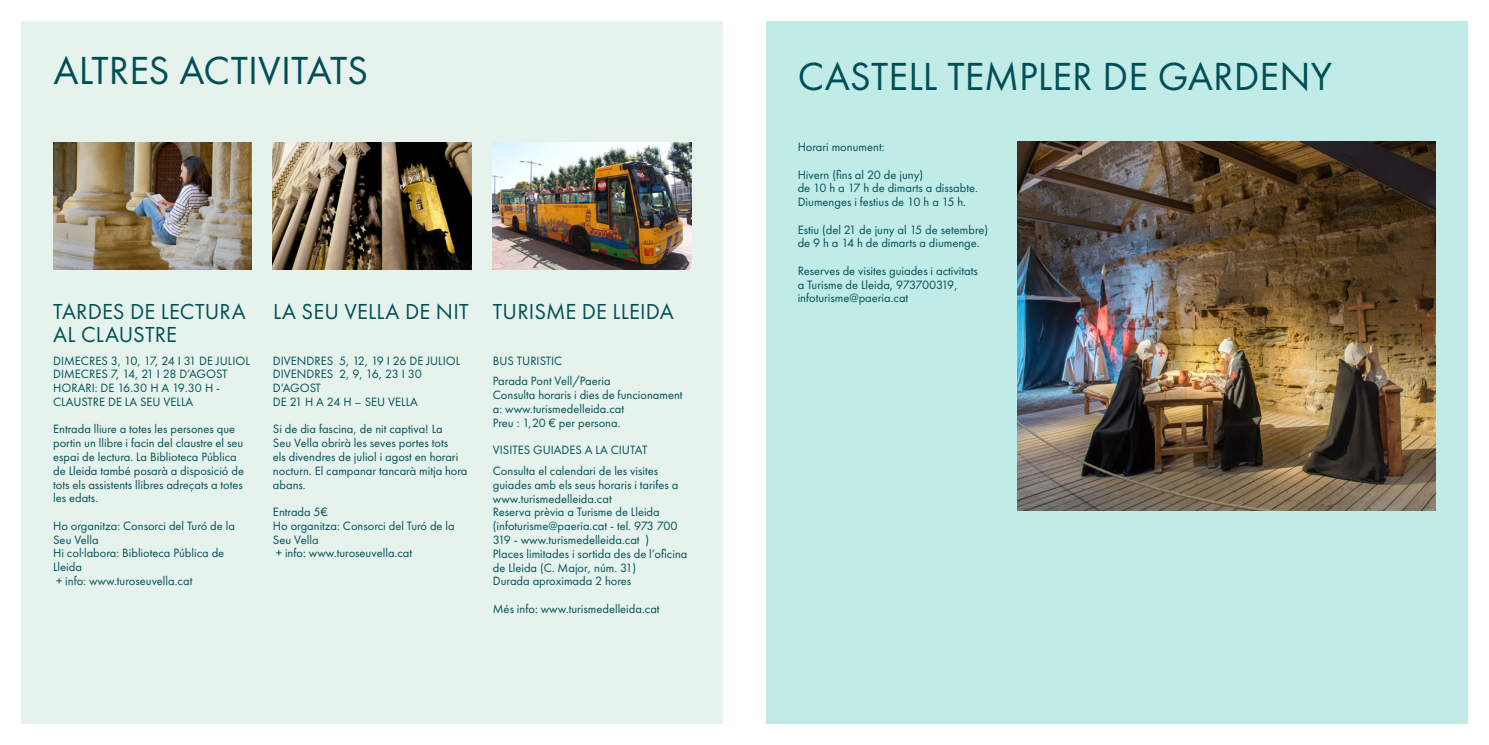
<style>
.page{position:relative;width:1489px;height:745px;background:#fff}
.page>*{position:absolute;margin:0;border:0;box-sizing:border-box;transform-origin:0 0}
.TITOL1{font:40.62px "Futura PT";color:#004f57}
.TITOL1-2{font:22.5px/22.5px "Futura PT";letter-spacing:.01em;color:#004f57}
.INFO_23{font:12.5px/13.8px "Futura PT";color:#004f57}
</style>
<div class="page">
<div style="left:744px;top:0;width:744px;height:744px;background:#c0ebe7"></div>
<div style="left:0;top:0;width:744px;height:744px;background:#e6f3ec"></div>
<img style="left:53px;top:142px;width:199px;height:127px">
<img style="left:273px;top:142px;width:198px;height:127px">
<img style="left:493px;top:142px;width:198px;height:127px">
<img style="left:1017px;top:141px;width:417px;height:369px">
<div style="left:0;top:723px;width:765px;height:21px;background:#fff"></div>
<div style="left:744px;top:0;width:744px;height:21px;background:#fff"></div>
<div style="left:723px;top:723px;width:765px;height:21px;background:#fff"></div>
<div style="left:0;top:0;width:744px;height:21px;background:#fff"></div>
<div style="left:0;top:0;width:21px;height:744px;background:#fff"></div>
<div style="left:1467px;top:0;width:21px;height:744px;background:#fff"></div>
<div style="left:723px;top:0;width:42px;height:744px;background:#fff"></div>
<p class="TITOL1" style="left:53px;top:47px;width:316px">ALTRES ACTIVITATS</p>
<p class="TITOL1-2" style="left:53px;top:300px;width:194px">TARDES DE LECTURA<br>AL CLAUSTRE</p>
<p class="TITOL1-2" style="left:273px;top:300px;width:197px">LA SEU VELLA DE NIT</p>
<p class="INFO_23" style="left:53px;top:353px;width:198px">DIMECRES 3, 10, 17, 24 I 31 DE JULIOL</p>
<p class="INFO_23" style="left:53px;top:367px;width:176px">DIMECRES 7, 14, 21 I 28 D’AGOST</p>
<p class="INFO_23" style="left:53px;top:381px;width:168px">HORARI: DE 16.30 H A 19.30 H -<br>CLAUSTRE DE LA SEU VELLA</p>
<p class="INFO_23" style="left:53px;top:422px;width:192px">Entrada lliure a totes les persones que portin un llibre i facin del claustre el seu espai de lectura. La Biblioteca Pública de Lleida també posarà a disposició de tots els assistents llibres adreçats a totes les edats.</p>
<p class="INFO_23" style="left:53px;top:518px;width:183px">Ho organitza: Consorci del Turó de la<br>Seu Vella</p>
<p class="INFO_23" style="left:53px;top:546px;width:173px">Hi col·labora: Biblioteca Pública de<br>Lleida</p>
<p class="INFO_23" style="left:56px;top:573px;width:138px">+ info: www.turoseuvella.cat</p>
<p class="INFO_23" style="left:273px;top:353px;width:189px">DIVENDRES 5, 12, 19 I 26 DE JULIOL</p>
<p class="INFO_23" style="left:273px;top:367px;width:151px">DIVENDRES 2, 9, 16, 23 I 30<br>D’AGOST</p>
<p class="INFO_23" style="left:273px;top:394px;width:146px">DE 21 H A 24 H – SEU VELLA</p>
<p class="INFO_23" style="left:273px;top:422px;width:196px">Si de dia fascina, de nit captiva! La<br>Seu Vella obrirà les seves portes tots<br>els divendres de juliol i agost en horari nocturn. El campanar tancarà mitja hora abans.</p>
<p class="INFO_23" style="left:273px;top:504px;width:56px">Entrada 5€</p>
<p class="INFO_23" style="left:273px;top:518px;width:183px">Ho organitza: Consorci del Turó de la<br>Seu Vella</p>
<p class="INFO_23" style="left:276px;top:546px;width:138px">+ info: www.turoseuvella.cat</p>
<p class="TITOL1-2" style="left:493px;top:300px;width:182px">TURISME DE LLEIDA</p>
<p class="INFO_23" style="left:493px;top:353px;width:71px">BUS TURISTIC</p>
<p class="INFO_23" style="left:493px;top:374px;width:119px">Parada Pont Vell/Paeria</p>
<p class="INFO_23" style="left:493px;top:388px;width:191px">Consulta horaris i dies de funcionament a: www.turismedelleida.cat</p>
<p class="INFO_23" style="left:493px;top:415px;width:129px">Preu : 1,20 € per persona.</p>
<p class="INFO_23" style="left:493px;top:443px;width:156px">VISITES GUIADES A LA CIUTAT</p>
<p class="INFO_23" style="left:493px;top:463px;width:187px">Consulta el calendari de les visites guiades amb els seus horaris i tarifes a www.turismedelleida.cat</p>
<p class="INFO_23" style="left:493px;top:505px;width:186px">Reserva prèvia a Turisme de Lleida (infoturisme@paeria.cat - tel. 973 700<br>319 - www.turismedelleida.cat )</p>
<p class="INFO_23" style="left:493px;top:546px;width:196px">Places limitades i sortida des de l’oficina de Lleida (C. Major, núm. 31)</p>
<p class="INFO_23" style="left:493px;top:573px;width:140px">Durada aproximada 2 hores</p>
<p class="INFO_23" style="left:493px;top:601px;width:168px">Més info: www.turismedelleida.cat</p>
<p class="TITOL1" style="left:797px;top:52px;width:536px">CASTELL TEMPLER DE GARDENY</p>
<p class="INFO_23" style="left:797px;top:140px;width:89px">Horari monument:</p>
<p class="INFO_23" style="left:797px;top:167px;width:127px">Hivern (fins al 20 de juny)</p>
<p class="INFO_23" style="left:797px;top:181px;width:182px">de 10 h a 17 h de dimarts a dissabte.<br>Diumenges i festius de 10 h a 15 h.</p>
<p class="INFO_23" style="left:797px;top:222px;width:192px">Estiu (del 21 de juny al 15 de setembre) de 9 h a 14 h de dimarts a diumenge.</p>
<p class="INFO_23" style="left:797px;top:263px;width:181px">Reserves de visites guiades i activitats a Turisme de Lleida, 973700319, infoturisme@paeria.cat</p>
</div>
